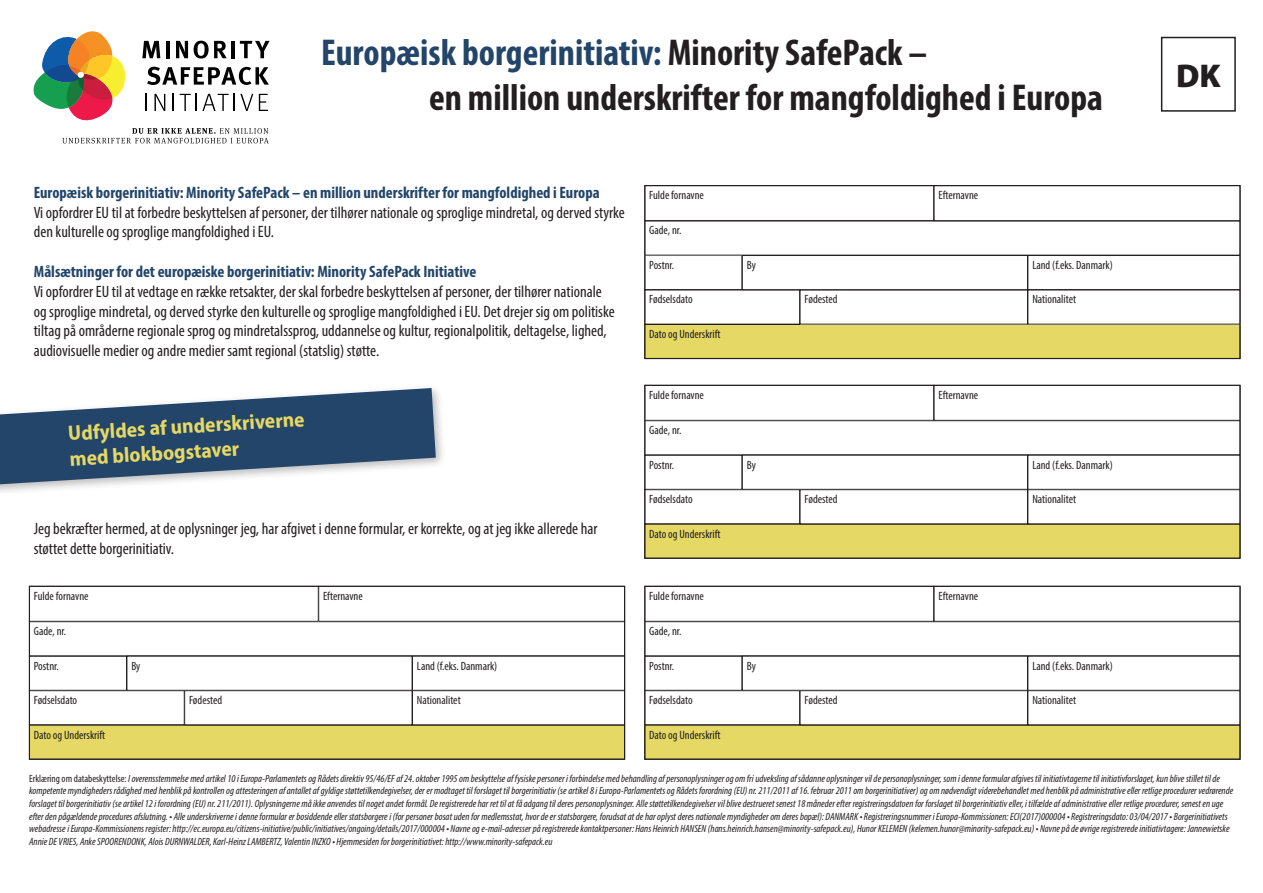
<style>
.page{position:relative;width:1263px;height:893px;background:#fff}
.page>*{position:absolute;margin:0;border:0;box-sizing:border-box;transform-origin:0 0}
.t1{font:700 condensed 37.5px "Myriad Pro";color:#231f20}
.t2{font:700 condensed 37.5px "Myriad Pro";color:#224569}
.t3{font:900 33px "Myriad Pro";color:#231f20}
.t4{font:700 semi-condensed 21px "Myriad Pro";color:#e5d864}
.t5{font:condensed 16.5px/19.8px "Myriad Pro";color:#231f20}
.t6{font:700 condensed 16.5px "Myriad Pro";color:#224569}
.t7{font:condensed 12px "Myriad Pro";color:#231f20}
.t8{font:italic condensed 10.5px/12.6px "Myriad Pro";color:#231f20}
.s1{color:#231f20}
.s2{font-style:normal}
</style>
<div class="page">
<div style="left:0;top:383px;width:447px;height:114px;background:#231f20;opacity:.3"></div>
<svg style="left:0;top:388px;width:436px;height:96px"></svg>
<svg style="left:33px;top:31px;width:237px;height:112px"></svg>
<div style="left:1161px;top:37px;width:75px;height:75px;border:2px solid #231f20"></div>
<div style="left:29px;top:656px;width:98px;height:34px;border:1px solid #231f20"></div>
<div style="left:29px;top:690px;width:155px;height:35px;border:1px solid #231f20"></div>
<div style="left:29px;top:725px;width:596px;height:34px;background:#e5d864"></div>
<div style="left:29px;top:725px;width:596px;height:34px;border:1px solid #231f20"></div>
<div style="left:29px;top:621px;width:596px;height:35px;border:1px solid #231f20"></div>
<div style="left:184px;top:690px;width:228px;height:35px;border:1px solid #231f20"></div>
<div style="left:412px;top:690px;width:213px;height:35px;border:1px solid #231f20"></div>
<div style="left:29px;top:586px;width:596px;height:173px;border:1px solid #231f20"></div>
<div style="left:644px;top:656px;width:98px;height:34px;border:1px solid #231f20"></div>
<div style="left:644px;top:690px;width:156px;height:35px;border:1px solid #231f20"></div>
<div style="left:645px;top:725px;width:595px;height:34px;background:#e5d864"></div>
<div style="left:644px;top:725px;width:596px;height:34px;border:1px solid #231f20"></div>
<div style="left:644px;top:621px;width:596px;height:35px;border:1px solid #231f20"></div>
<div style="left:800px;top:690px;width:228px;height:35px;border:1px solid #231f20"></div>
<div style="left:1028px;top:690px;width:212px;height:35px;border:1px solid #231f20"></div>
<div style="left:644px;top:586px;width:596px;height:173px;border:1px solid #231f20"></div>
<div style="left:644px;top:455px;width:98px;height:34px;border:1px solid #231f20"></div>
<div style="left:644px;top:489px;width:156px;height:35px;border:1px solid #231f20"></div>
<div style="left:645px;top:524px;width:595px;height:34px;background:#e5d864"></div>
<div style="left:644px;top:524px;width:596px;height:34px;border:1px solid #231f20"></div>
<div style="left:644px;top:420px;width:596px;height:35px;border:1px solid #231f20"></div>
<div style="left:800px;top:489px;width:228px;height:35px;border:1px solid #231f20"></div>
<div style="left:1028px;top:489px;width:212px;height:35px;border:1px solid #231f20"></div>
<div style="left:644px;top:385px;width:596px;height:173px;border:1px solid #231f20"></div>
<div style="left:644px;top:185px;width:290px;height:36px;border:1px solid #231f20"></div>
<div style="left:644px;top:255px;width:98px;height:35px;border:1px solid #231f20"></div>
<div style="left:645px;top:324px;width:595px;height:35px;background:#e5d864"></div>
<div style="left:742px;top:255px;width:286px;height:35px;border:1px solid #231f20"></div>
<div style="left:1028px;top:255px;width:212px;height:35px;border:1px solid #231f20"></div>
<div style="left:934px;top:185px;width:306px;height:36px;border:1px solid #231f20"></div>
<div style="left:644px;top:185px;width:596px;height:174px;border:1px solid #231f20"></div>
<p class="t2" style="left:321px;top:29px;width:608px">Europæisk borgerinitiativ: <span class="s1">Minority SafePack –</span></p>
<p class="t1" style="left:429px;top:74px;width:675px">en million underskrifter for mangfoldighed i Europa</p>
<p class="t6" style="left:34px;top:182px;width:567px">Europæisk borgerinitiativ: Minority SafePack – en million underskrifter for mangfoldighed i Europa</p>
<p class="t5" style="left:34px;top:202px;width:593px">Vi opfordrer EU til at forbedre beskyttelsen af personer, der tilhører nationale og sproglige mindretal, og derved styrke den kulturelle og sproglige mangfoldighed i EU.</p>
<p class="t6" style="left:34px;top:261px;width:444px">Målsætninger for det europæiske borgerinitiativ: Minority SafePack Initiative</p>
<p class="t5" style="left:34px;top:281px;width:582px">Vi opfordrer EU til at vedtage en række retsakter, der skal forbedre beskyttelsen af personer, der tilhører nationale og sproglige mindretal, og derved styrke den kulturelle og sproglige mangfoldighed i EU. Det drejer sig om politiske tiltag på områderne regionale sprog og mindretalssprog, uddannelse og kultur, regionalpolitik, deltagelse, lighed, audiovisuelle medier og andre medier samt regional (statslig) støtte.</p>
<p class="t4" style="left:67px;top:423px;width:238px;rotate:-4deg">Udfyldes af underskriverne</p>
<p class="t4" style="left:69px;top:448px;width:171px;rotate:-4deg">med blokbogstaver</p>
<p class="t5" style="left:34px;top:519px;width:565px">Jeg bekræfter hermed, at de oplysninger jeg, har afgivet i denne formular, er korrekte, og at jeg ikke allerede har støttet dette borgerinitiativ.</p>
<p class="t7" style="left:649px;top:188px;width:56px">Fulde fornavne</p>
<p class="t7" style="left:649px;top:223px;width:34px">Gade, nr.</p>
<p class="t7" style="left:649px;top:258px;width:27px">Postnr.</p>
<p class="t7" style="left:649px;top:292px;width:45px">Fødselsdato</p>
<p class="t7" style="left:649px;top:327px;width:73px">Dato og Underskrift</p>
<p class="t7" style="left:649px;top:387px;width:56px">Fulde fornavne</p>
<p class="t7" style="left:649px;top:423px;width:34px">Gade, nr.</p>
<p class="t7" style="left:649px;top:457px;width:27px">Postnr.</p>
<p class="t7" style="left:649px;top:492px;width:45px">Fødselsdato</p>
<p class="t7" style="left:649px;top:526px;width:73px">Dato og Underskrift</p>
<p class="t7" style="left:34px;top:588px;width:56px">Fulde fornavne</p>
<p class="t7" style="left:323px;top:588px;width:41px">Efternavne</p>
<p class="t7" style="left:649px;top:588px;width:56px">Fulde fornavne</p>
<p class="t7" style="left:34px;top:624px;width:34px">Gade, nr.</p>
<p class="t7" style="left:649px;top:624px;width:34px">Gade, nr.</p>
<p class="t7" style="left:34px;top:658px;width:27px">Postnr.</p>
<p class="t7" style="left:34px;top:693px;width:45px">Fødselsdato</p>
<p class="t7" style="left:34px;top:727px;width:73px">Dato og Underskrift</p>
<p class="t7" style="left:131px;top:658px;width:11px">By</p>
<p class="t7" style="left:417px;top:658px;width:82px">Land (f.eks. Danmark)</p>
<p class="t7" style="left:417px;top:693px;width:45px">Nationalitet</p>
<p class="t7" style="left:189px;top:693px;width:35px">Fødested</p>
<p class="t7" style="left:649px;top:658px;width:27px">Postnr.</p>
<p class="t7" style="left:649px;top:693px;width:45px">Fødselsdato</p>
<p class="t7" style="left:649px;top:727px;width:73px">Dato og Underskrift</p>
<p class="t7" style="left:938px;top:188px;width:41px">Efternavne</p>
<p class="t7" style="left:747px;top:258px;width:11px">By</p>
<p class="t7" style="left:1032px;top:258px;width:82px">Land (f.eks. Danmark)</p>
<p class="t7" style="left:1032px;top:292px;width:45px">Nationalitet</p>
<p class="t7" style="left:804px;top:292px;width:35px">Fødested</p>
<p class="t7" style="left:938px;top:387px;width:41px">Efternavne</p>
<p class="t7" style="left:747px;top:457px;width:11px">By</p>
<p class="t7" style="left:1032px;top:457px;width:82px">Land (f.eks. Danmark)</p>
<p class="t7" style="left:1032px;top:492px;width:45px">Nationalitet</p>
<p class="t7" style="left:804px;top:492px;width:35px">Fødested</p>
<p class="t7" style="left:938px;top:588px;width:41px">Efternavne</p>
<p class="t7" style="left:747px;top:658px;width:11px">By</p>
<p class="t7" style="left:1032px;top:658px;width:82px">Land (f.eks. Danmark)</p>
<p class="t7" style="left:1032px;top:693px;width:45px">Nationalitet</p>
<p class="t7" style="left:804px;top:693px;width:35px">Fødested</p>
<p class="t3" style="left:1176px;top:57px;width:46px">DK</p>
<p class="t8" style="left:29px;top:772px;width:1206px"><span class="s2">Erklæring om databeskyttelse:</span> I overensstemmelse med artikel 10 i Europa-Parlamentets og Rådets direktiv 95/46/EF af 24. oktober 1995 om beskyttelse af fysiske personer i forbindelse med behandling af personoplysninger og om fri udveksling af sådanne oplysninger vil de personoplysninger, som i denne formular afgives til initiativtagerne til initiativforslaget, kun blive stillet til de kompetente myndigheders rådighed med henblik på kontrollen og attesteringen af antallet af gyldige støttetilkendegivelser, der er modtaget til forslaget til borgerinitiativ (se artikel 8 i Europa-Parlamentets og Rådets forordning (EU) nr. 211/2011 af 16. februar 2011 om borgerinitiativer) og om nødvendigt viderebehandlet med henblik på administrative eller retlige procedurer vedrørende forslaget til borgerinitiativ (se artikel 12 i forordning (EU) nr. 211/2011). Oplysningerne må ikke anvendes til noget andet formål. De registrerede har ret til at få adgang til deres personoplysninger. Alle støttetilkendegivelser vil blive destrueret senest 18 måneder efter registreringsdatoen for forslaget til borgerinitiativ eller, i tilfælde af administrative eller retlige procedurer, senest en uge efter den pågældende procedures afslutning. • Alle underskriverne i denne formular er bosiddende eller statsborgere i (for personer bosat uden for medlemsstat, hvor de er statsborgere, forudsat at de har oplyst deres nationale myndigheder om deres bopæl): DANMARK • Registreringsnummer i Europa-Kommissionen: ECI(2017)000004 • Registreringsdato: 03/04/2017 • Borgerinitiativets webadresse i Europa-Kommissionens register: http://ec.europa.eu/citizens-initiative/public/initiatives/ongoing/details/2017/000004 • Navne og e-mail-adresser på registrerede kontaktpersoner: Hans Heinrich HANSEN (hans.heinrich.hansen@minority-safepack.eu), Hunor KELEMEN (kelemen.hunor@minority-safepack.eu) • Navne på de øvrige registrerede initiativtagere: Jannewietske Annie DE VRIES, Anke SPOORENDONK, Alois DURNWALDER, Karl-Heinz LAMBERTZ, Valentin INZKO • Hjemmesiden for borgerinitiativet: http://www.minority-safepack.eu</p>
</div>
